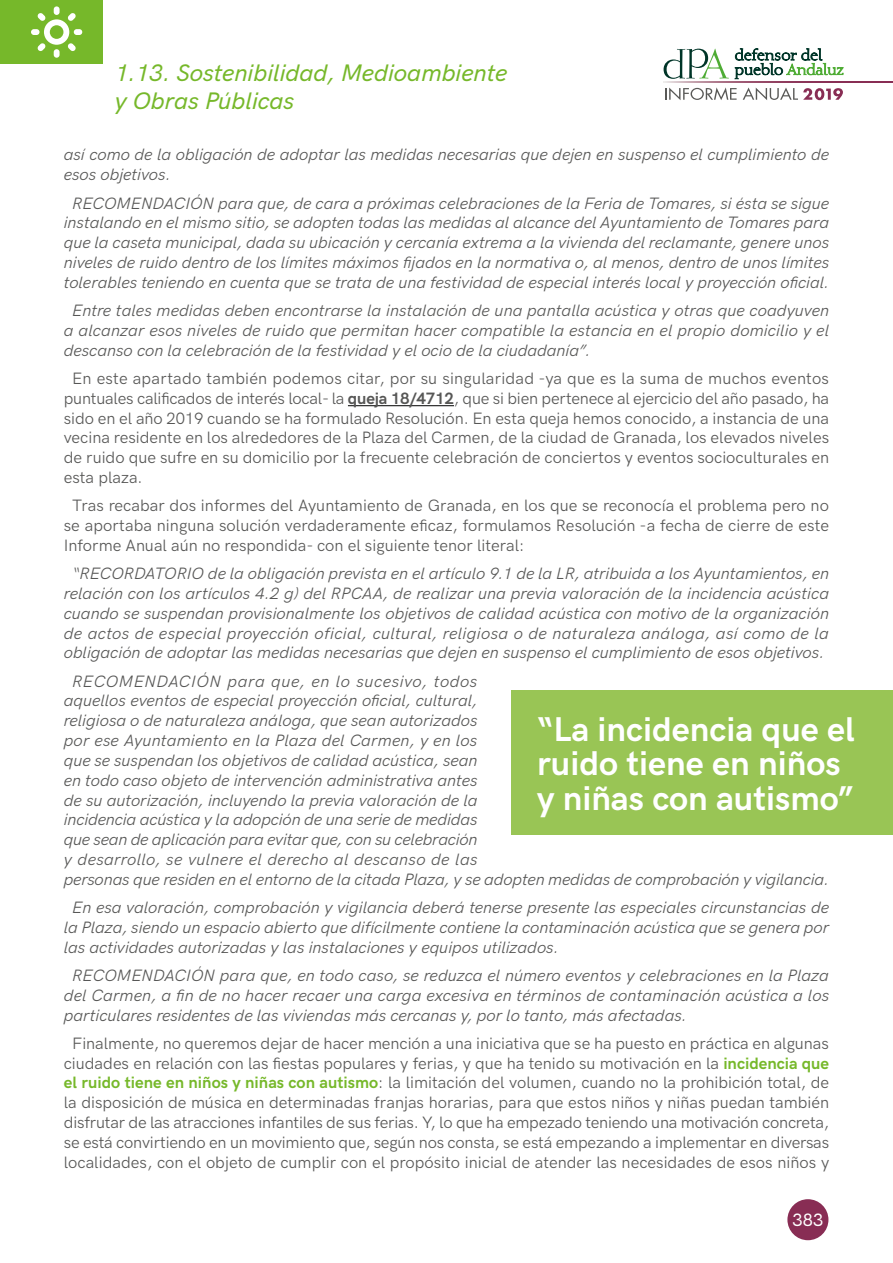
<style>
.page{position:relative;width:893px;height:1263px;background:#fff}
.page>*{position:absolute;margin:0;border:0;box-sizing:border-box;transform-origin:0 0}
.Destacado{font:700 34.5px/34.5px "HK Grotesk";color:#fff}
.t1{font:italic 500 24px/28.8px "HK Grotesk";color:#76b82a}
.t2{font:500 18px "HK Grotesk";color:#fff}
.t3{font:italic 16.5px/19.8px "HK Grotesk";color:#575756;text-align:justify}
.t4{font:16.5px/19.8px "HK Grotesk";color:#575756;text-align:justify}
.s1{font-weight:700}
.s2{font-weight:700;color:#76b82a}
</style>
<div class="page">
<hr style="left:348px;top:405px;width:106px;height:1px;background:#000">
<div style="left:512px;top:691px;width:381px;height:144px;background:#99c555"></div>
<svg style="left:735px;top:49px;width:109px;height:30px"></svg>
<svg style="left:664px;top:49px;width:65px;height:30px"></svg>
<svg style="left:664px;top:81px;width:229px;height:1px"></svg>
<svg style="left:665px;top:87px;width:72px;height:13px"></svg>
<svg style="left:743px;top:87px;width:100px;height:13px"></svg>
<div style="left:787px;top:1199px;width:41px;height:41px;background:#882d54;border-radius:50%"></div>
<div style="left:0;top:0;width:102px;height:64px;background:#76b82a"></div>
<svg style="left:31px;top:6px;width:51px;height:52px"></svg>
<h2 class="t1" style="left:115px;top:56px;width:394px">1.13. Sostenibilidad, Medioambiente y Obras Públicas</h2>
<p class="t3" style="left:64px;top:144px;width:767px">así como de la obligación de adoptar las medidas necesarias que dejen en suspenso el cumplimiento de esos objetivos.</p>
<p class="t3" style="left:64px;top:192px;width:767px;text-align:center">RECOMENDACIÓN para que, de cara a próximas celebraciones de la Feria de Tomares, si ésta se sigue instalando en el mismo sitio, se adopten todas las medidas al alcance del Ayuntamiento de Tomares para que la caseta municipal, dada su ubicación y cercanía extrema a la vivienda del reclamante, genere unos niveles de ruido dentro de los límites máximos fijados en la normativa o, al menos, dentro de unos límites tolerables teniendo en cuenta que se trata de una festividad de especial interés local y proyección oficial.</p>
<p class="t3" style="left:64px;top:299px;width:767px;text-indent:9px">Entre tales medidas deben encontrarse la instalación de una pantalla acústica y otras que coadyuven a alcanzar esos niveles de ruido que permitan hacer compatible la estancia en el propio domicilio y el descanso con la celebración de la festividad y el ocio de la ciudadanía”.</p>
<p class="t4" style="left:64px;top:367px;width:767px;text-indent:9px">En este apartado también podemos citar, por su singularidad -ya que es la suma de muchos eventos puntuales calificados de interés local- la <span class="s1">queja 18/4712</span>, que si bien pertenece al ejercicio del año pasado, ha sido en el año 2019 cuando se ha formulado Resolución. En esta queja hemos conocido, a instancia de una vecina residente en los alrededores de la Plaza del Carmen, de la ciudad de Granada, los elevados niveles de ruido que sufre en su domicilio por la frecuente celebración de conciertos y eventos socioculturales en esta plaza.</p>
<p class="t4" style="left:64px;top:494px;width:767px;text-indent:9px">Tras recabar dos informes del Ayuntamiento de Granada, en los que se reconocía el problema pero no se aportaba ninguna solución verdaderamente eficaz, formulamos Resolución -a fecha de cierre de este Informe Anual aún no respondida- con el siguiente tenor literal:</p>
<p class="t3" style="left:64px;top:562px;width:767px;text-align:center">“RECORDATORIO de la obligación prevista en el artículo 9.1 de la LR, atribuida a los Ayuntamientos, en relación con los artículos 4.2 g) del RPCAA, de realizar una previa valoración de la incidencia acústica cuando se suspendan provisionalmente los objetivos de calidad acústica con motivo de la organización de actos de especial proyección oficial, cultural, religiosa o de naturaleza análoga, así como de la obligación de adoptar las medidas necesarias que dejen en suspenso el cumplimiento de esos objetivos.</p>
<p class="t3" style="left:64px;top:670px;width:767px;text-align:left;text-indent:9px">RECOMENDACIÓN para que, en lo sucesivo, todos<br>aquellos eventos de especial proyección oficial, cultural,<br>religiosa o de naturaleza análoga, que sean autorizados<br>por ese Ayuntamiento en la Plaza del Carmen, y en los<br>que se suspendan los objetivos de calidad acústica, sean<br>en todo caso objeto de intervención administrativa antes<br>de su autorización, incluyendo la previa valoración de la<br>incidencia acústica y la adopción de una serie de medidas<br>que sean de aplicación para evitar que, con su celebración<br>y desarrollo, se vulnere el derecho al descanso de las<br>personas que residen en el entorno de la citada Plaza, y se adopten medidas de comprobación y vigilancia.</p>
<p class="t3" style="left:64px;top:896px;width:767px;text-indent:9px">En esa valoración, comprobación y vigilancia deberá tenerse presente las especiales circunstancias de la Plaza, siendo un espacio abierto que difícilmente contiene la contaminación acústica que se genera por las actividades autorizadas y las instalaciones y equipos utilizados.</p>
<p class="t3" style="left:64px;top:964px;width:767px;text-indent:9px">RECOMENDACIÓN para que, en todo caso, se reduzca el número eventos y celebraciones en la Plaza del Carmen, a fin de no hacer recaer una carga excesiva en términos de contaminación acústica a los particulares residentes de las viviendas más cercanas y, por lo tanto, más afectadas.</p>
<p class="t4" style="left:64px;top:1032px;width:767px;text-align:center">Finalmente, no queremos dejar de hacer mención a una iniciativa que se ha puesto en práctica en algunas ciudades en relación con las fiestas populares y ferias, y que ha tenido su motivación en la <span class="s2">incidencia que el ruido tiene en niños y niñas con autismo</span>: la limitación del volumen, cuando no la prohibición total, de la disposición de música en determinadas franjas horarias, para que estos niños y niñas puedan también disfrutar de las atracciones infantiles de sus ferias. Y, lo que ha empezado teniendo una motivación concreta, se está convirtiendo en un movimiento que, según nos consta, se está empezando a implementar en diversas localidades, con el objeto de cumplir con el propósito inicial de atender las necesidades de esos niños y</p>
<p class="Destacado" style="left:537px;top:709px;width:319px">“La incidencia que el ruido tiene en niños y niñas con autismo”</p>
<p class="t2" style="left:793px;top:1206px;width:32px">383</p>
</div>
